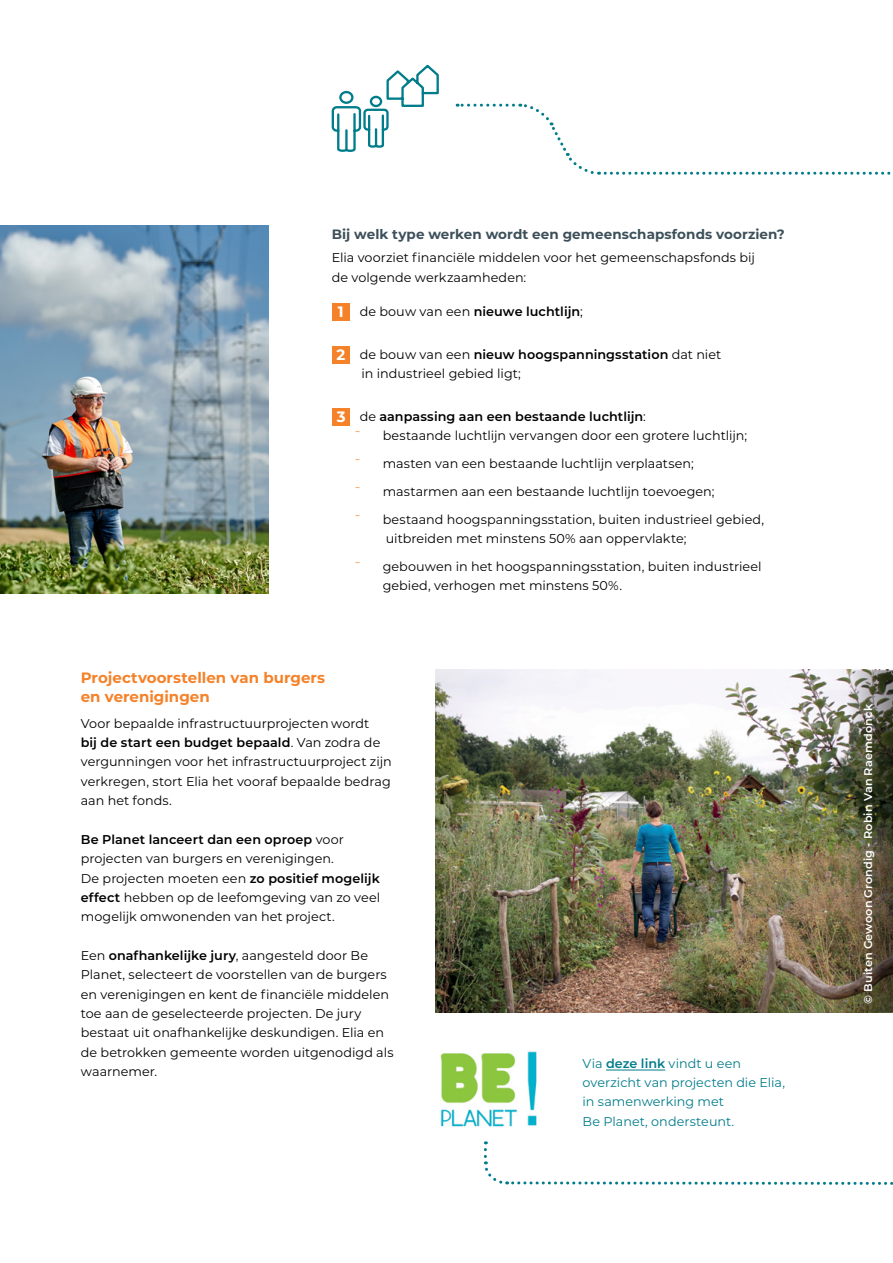
<style>
.page{position:relative;width:893px;height:1263px;background:#fff}
.page>*{position:absolute;margin:0;border:0;box-sizing:border-box;transform-origin:0 0}
.t1{font:700 15px/18.8px "Montserrat";color:#f58229}
.t2{font:700 15px "Montserrat";color:#fff}
.t3{font:700 13.5px "Montserrat";letter-spacing:.005em;color:#3d505a}
.t4{font:12.75px/19.4px "Montserrat";color:#000}
.t5{font:12.75px/19.4px "Montserrat";color:#007c8b}
.t6{font:600 12.75px "Montserrat";color:#000}
.t7{font:600 11.25px "Montserrat";letter-spacing:.01em;color:#fff}
.s1{font-weight:400}
.s2{font-weight:700;font-size:15px;color:#fff}
.s3{font-weight:600}
.s4{color:#f58229}
</style>
<div class="page">
<img style="left:436px;top:670px;width:457px;height:343px">
<img style="left:0;top:225px;width:269px;height:368px">
<hr style="left:606px;top:1070px;width:59px;height:1px;background:#007c8b">
<svg style="left:483px;top:1141px;width:410px;height:44px"></svg>
<svg style="left:331px;top:66px;width:108px;height:86px"></svg>
<svg style="left:520px;top:103px;width:371px;height:72px"></svg>
<svg style="left:457px;top:104px;width:57px;height:3px"></svg>
<div style="left:332px;top:303px;width:18px;height:18px;background:#f58229"></div>
<div style="left:332px;top:346px;width:18px;height:18px;background:#f58229"></div>
<div style="left:332px;top:408px;width:18px;height:18px;background:#f58229"></div>
<img style="left:440px;top:1051px;width:97px;height:76px">
<img style="left:841px;top:670px;width:52px;height:342px">
<p class="t3" style="left:332px;top:224px;width:455px">Bij welk type werken wordt een gemeenschapsfonds voorzien?</p>
<p class="t4" style="left:332px;top:248px;width:425px">Elia voorziet financiële middelen voor het gemeenschapsfonds bij de volgende werkzaamheden:</p>
<p class="t2" style="left:338px;top:301px;width:7px">1</p>
<p class="t6" style="left:360px;top:302px;width:225px"><span class="s1">de bouw van een</span> nieuwe luchtlijn<span class="s1">;</span></p>
<p class="t4" style="left:361px;top:344px;width:361px;text-indent:-25px"><span class="s2">2</span> de bouw van een <span class="s3">nieuw hoogspanningsstation</span> dat niet in industrieel gebied ligt;</p>
<p class="t4" style="left:361px;top:406px;width:387px;text-indent:-25px"><span class="s2">3</span> de <span class="s3">aanpassing aan een bestaande luchtlijn</span>:<br><span class="s4">ݖ</span> bestaande luchtlijn vervangen door een grotere luchtlijn;</p>
<p class="t4" style="left:361px;top:449px;width:404px;line-height:27.9px"><span class="s4">ݖ</span> masten van een bestaande luchtlijn verplaatsen;<br><span class="s4">ݖ</span> mastarmen aan een bestaande luchtlijn toevoegen;<br><span class="s4">ݖ</span> bestaand hoogspanningsstation, buiten industrieel gebied,</p>
<p class="t4" style="left:361px;top:524px;width:402px;line-height:27.9px;text-indent:24px">uitbreiden met minstens 50% aan oppervlakte;<br><span class="s4">ݖ</span> gebouwen in het hoogspanningsstation, buiten industrieel</p>
<p class="t4" style="left:383px;top:576px;width:241px">gebied, verhogen met minstens 50%.</p>
<p class="t1" style="left:81px;top:668px;width:246px">Projectvoorstellen van burgers en verenigingen</p>
<p class="t4" style="left:81px;top:713px;width:312px">Voor bepaalde infrastructuurprojecten wordt<br><span class="s3">bij de start een budget bepaald</span>. Van zodra de vergunningen voor het infrastructuurproject zijn verkregen, stort Elia het vooraf bepaalde bedrag aan het fonds.</p>
<p class="t4" style="left:81px;top:829px;width:301px"><span class="s3">Be Planet lanceert dan een oproep</span> voor projecten van burgers en verenigingen.<br>De projecten moeten een <span class="s3">zo positief mogelijk effect</span> hebben op de leefomgeving van zo veel mogelijk omwonenden van het project.</p>
<p class="t4" style="left:81px;top:945px;width:314px">Een <span class="s3">onafhankelijke jury</span>, aangesteld door Be Planet, selecteert de voorstellen van de burgers en verenigingen en kent de financiële middelen toe aan de geselecteerde projecten. De jury bestaat uit onafhankelijke deskundigen. Elia en de betrokken gemeente worden uitgenodigd als waarnemer.</p>
<p class="t5" style="left:583px;top:1053px;width:204px">Via <span class="s3">deze link</span> vindt u een overzicht van projecten die Elia, in samenwerking met<br>Be Planet, ondersteunt.</p>
<p class="t7" style="left:860px;top:1004px;width:301px;rotate:-90deg">© Buiten Gewoon Grondig - Robin Van Raemdonck</p>
</div>
